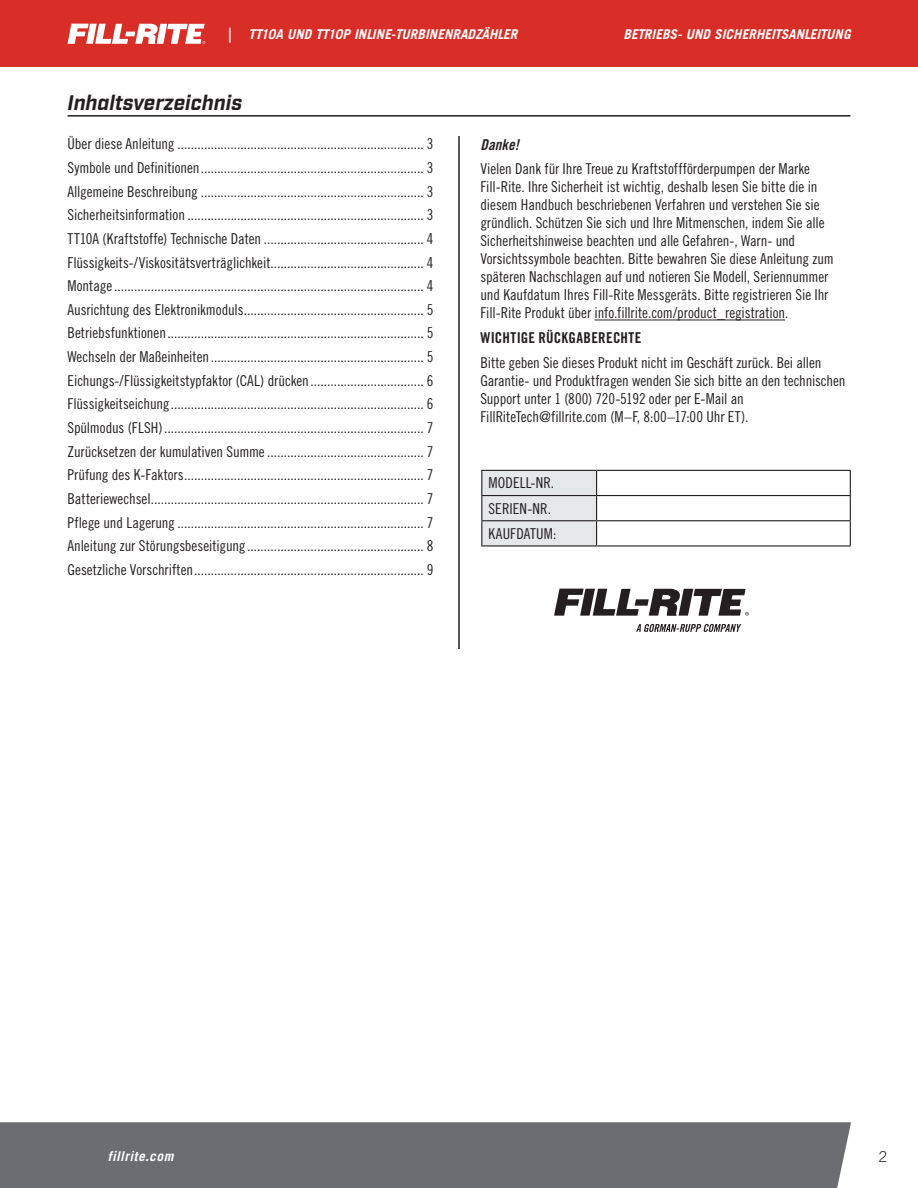
<style>
.page{position:relative;width:918px;height:1188px;background:#fff}
.page>*{position:absolute;margin:0;border:0;box-sizing:border-box;transform-origin:0 0}
.t1{font:italic 700 21px "Industry";color:#231f20}
.Table_of_Contents{font:15px/18px "Trade Gothic LT Std Cn 18";letter-spacing:-.005em;color:#231f20}
.t2{font:15px "Trade Gothic LT Std Bd Cn 20";letter-spacing:.02em;color:#231f20}
.t3{font:15px "Trade Gothic LT Std Bd Cn 20 Obl";letter-spacing:.01em;color:#231f20}
.t4{font:300 15px "Trade Gothic LT Std";color:#231f20}
.t5{font:italic 700 13.5px "Trade Gothic LT Std";letter-spacing:.01em;color:#fff}
.t6{font:italic 700 13.5px "Trade Gothic LT Std";letter-spacing:.035em;color:#fff}
</style>
<div class="page">
<div style="left:0;top:1122px;width:851px;height:66px;background:#6c6d70"></div>
<div style="left:0;top:0;width:918px;height:68px;background:#d92d27"></div>
<svg style="left:67px;top:24px;width:138px;height:20px"></svg>
<hr style="left:68px;top:115px;width:782px;height:2px;background:#231f20">
<hr style="left:597px;top:470px;width:254px;height:1px;background:#231f20">
<hr style="left:597px;top:495px;width:254px;height:1px;background:#231f20">
<hr style="left:597px;top:520px;width:254px;height:1px;background:#231f20">
<svg style="left:481px;top:470px;width:116px;height:75px;background:#dbdcde"></svg>
<svg style="left:850px;top:471px;width:1px;height:74px"></svg>
<hr style="left:481px;top:545px;width:116px;height:2px;background:#231f20">
<hr style="left:597px;top:545px;width:254px;height:2px;background:#231f20">
<hr style="left:595px;top:320px;width:190px;height:1px;background:#231f20">
<hr style="left:458px;top:136px;width:2px;height:513px;background:#231f20">
<svg style="left:554px;top:589px;width:195px;height:27px"></svg>
<svg style="left:636px;top:624px;width:105px;height:8px"></svg>
<p class="t5" style="left:226px;top:26px;width:293px">| TT10A UND TT10P INLINE-TURBINENRADZÄHLER</p>
<p class="t5" style="left:624px;top:26px;width:229px">BETRIEBS- UND SICHERHEITSANLEITUNG</p>
<p class="t1" style="left:68px;top:90px;width:176px">Inhaltsverzeichnis</p>
<p class="Table_of_Contents" style="left:68px;top:135px;width:368px">Über diese Anleitung .......................................................................... 3</p>
<p class="Table_of_Contents" style="left:68px;top:158px;width:368px">Symbole und Definitionen................................................................... 3</p>
<p class="Table_of_Contents" style="left:68px;top:182px;width:368px">Allgemeine Beschreibung ................................................................... 3</p>
<p class="Table_of_Contents" style="left:68px;top:206px;width:368px">Sicherheitsinformation ....................................................................... 3</p>
<p class="Table_of_Contents" style="left:68px;top:229px;width:368px">TT10A (Kraftstoffe) Technische Daten ................................................ 4</p>
<p class="Table_of_Contents" style="left:68px;top:253px;width:368px">Flüssigkeits-/Viskositätsverträglichkeit.............................................. 4</p>
<p class="Table_of_Contents" style="left:68px;top:277px;width:368px">Montage............................................................................................. 4</p>
<p class="Table_of_Contents" style="left:68px;top:300px;width:368px">Ausrichtung des Elektronikmoduls...................................................... 5</p>
<p class="Table_of_Contents" style="left:68px;top:324px;width:368px">Betriebsfunktionen............................................................................. 5</p>
<p class="Table_of_Contents" style="left:68px;top:348px;width:368px">Wechseln der Maßeinheiten................................................................ 5</p>
<p class="Table_of_Contents" style="left:68px;top:371px;width:368px">Eichungs-/Flüssigkeitstypfaktor (CAL) drücken.................................. 6</p>
<p class="Table_of_Contents" style="left:68px;top:395px;width:368px">Flüssigkeitseichung............................................................................ 6</p>
<p class="Table_of_Contents" style="left:68px;top:418px;width:368px">Spülmodus (FLSH).............................................................................. 7</p>
<p class="Table_of_Contents" style="left:68px;top:442px;width:368px">Zurücksetzen der kumulativen Summe ............................................... 7</p>
<p class="Table_of_Contents" style="left:68px;top:466px;width:368px">Prüfung des K-Faktors........................................................................ 7</p>
<p class="Table_of_Contents" style="left:68px;top:489px;width:368px">Batteriewechsel.................................................................................. 7</p>
<p class="Table_of_Contents" style="left:68px;top:513px;width:368px">Pflege und Lagerung .......................................................................... 7</p>
<p class="Table_of_Contents" style="left:68px;top:537px;width:368px">Anleitung zur Störungsbeseitigung ..................................................... 8</p>
<p class="Table_of_Contents" style="left:68px;top:560px;width:368px">Gesetzliche Vorschriften..................................................................... 9</p>
<p class="t3" style="left:480px;top:135px;width:40px">Danke!</p>
<p class="Table_of_Contents" style="left:480px;top:160px;width:355px">Vielen Dank für Ihre Treue zu Kraftstoffförderpumpen der Marke Fill-Rite. Ihre Sicherheit ist wichtig, deshalb lesen Sie bitte die in diesem Handbuch beschriebenen Verfahren und verstehen Sie sie gründlich. Schützen Sie sich und Ihre Mitmenschen, indem Sie alle Sicherheitshinweise beachten und alle Gefahren-, Warn- und Vorsichtssymbole beachten. Bitte bewahren Sie diese Anleitung zum späteren Nachschlagen auf und notieren Sie Modell, Seriennummer und Kaufdatum Ihres Fill-Rite Messgeräts. Bitte registrieren Sie Ihr Fill-Rite Produkt über info.fillrite.com/product_registration.</p>
<p class="t2" style="left:480px;top:329px;width:163px">WICHTIGE RÜCKGABERECHTE</p>
<p class="Table_of_Contents" style="left:480px;top:353px;width:367px">Bitte geben Sie dieses Produkt nicht im Geschäft zurück. Bei allen Garantie- und Produktfragen wenden Sie sich bitte an den technischen Support unter 1 (800) 720-5192 oder per E-Mail an FillRiteTech@fillrite.com (M–F, 8:00–17:00 Uhr ET).</p>
<p class="Table_of_Contents" style="left:489px;top:474px;width:67px">MODELL-NR.</p>
<p class="Table_of_Contents" style="left:489px;top:499px;width:64px">SERIEN-NR.</p>
<p class="Table_of_Contents" style="left:489px;top:524px;width:69px">KAUFDATUM:</p>
<p class="t6" style="left:108px;top:1147px;width:67px">fillrite.com</p>
<p class="t4" style="left:879px;top:1147px;width:10px">2</p>
</div>
